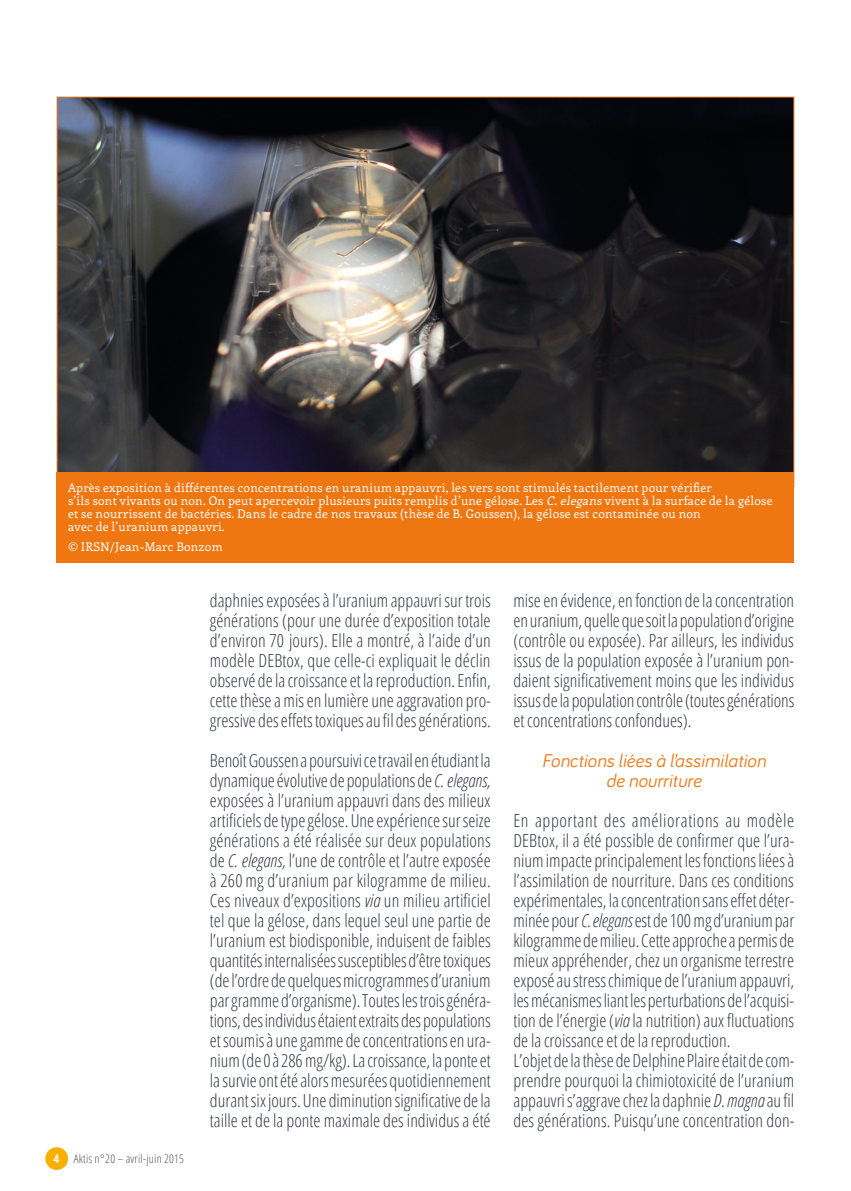
<style>
.page{position:relative;width:851px;height:1191px;background:#fff}
.page>*{position:absolute;margin:0;border:0;box-sizing:border-box;transform-origin:0 0}
.t1{font:italic 19px/20px "Bariol";letter-spacing:.005em;color:#ef7712;text-align:center}
.t2{font:300 condensed 18px/20px "Open Sans";color:#333a42;text-align:justify}
.t3{font:12px/13px "Enriqueta";letter-spacing:.02em;color:#fff}
.t4{font:300 condensed 12px "Open Sans";letter-spacing:.02em;color:#575756}
.s1{font-style:italic}
.s2{font-weight:700;color:#fff}
</style>
<div class="page">
<div style="left:45px;top:1147px;width:23px;height:23px;background:#f9af00;border-radius:50%"></div>
<img style="left:59px;top:99px;width:733px;height:374px">
<div style="left:57px;top:473px;width:737px;height:90px;background:#ef7712"></div>
<p class="t3" style="left:68px;top:481px;width:705px">Après exposition à différentes concentrations en uranium appauvri, les vers sont stimulés tactilement pour vérifier<br>s’ils sont vivants ou non. On peut apercevoir plusieurs puits remplis d’une gélose. Les <span class="s1">C.elegans</span> vivent à la surface de la gélose et se nourrissent de bactéries. Dans le cadre de nos travaux (thèse de B. Goussen), la gélose est contaminée ou non<br>avec de l’uranium appauvri.</p>
<p class="t3" style="left:68px;top:540px;width:156px">© IRSN/Jean-Marc Bonzom</p>
<p class="t4" style="left:54px;top:1150px;width:132px"><span class="s2">4</span> Aktis n°20 – avril-juin 2015</p>
<p class="t2" style="left:210px;top:590px;width:282px">daphnies exposées à l’uranium appauvri sur trois générations (pour une durée d’exposition totale d’environ 70 jours). Elle a montré, à l’aide d’un modèle DEBtox, que celle-ci expliquait le déclin observé de la croissance et la reproduction. Enfin, cette thèse a mis en lumière une aggravation pro&shy;gressive des effets toxiques au fil des générations.</p>
<p class="t2" style="left:210px;top:750px;width:282px">Benoît Goussen a poursuivi ce travail en étudiant la dynamique évolutive de populations de <span class="s1">C. elegans, </span>exposées à l’uranium appauvri dans des milieux artificiels de type gélose. Une expérience sur seize générations a été réalisée sur deux populations de <span class="s1">C. elegans,</span> l’une de contrôle et l’autre exposée à 260 mg d’uranium par kilogramme de milieu.<br>Ces niveaux d’expositions <span class="s1">via</span> un milieu artificiel tel que la gélose, dans lequel seul une partie de l’uranium est biodisponible, induisent de faibles quantités internalisées susceptibles d’être toxiques (de l’ordre de quelques microgrammes d’uranium par gramme d’organisme). Toutes les trois généra&shy;tions, des individus étaient extraits des populations et soumis à une gamme de concentrations en ura&shy;nium (de 0 à 286mg/kg). La croissance, la ponte et la survie ont été alors mesurées quotidiennement durant six jours. Une diminution significative de la taille et de la ponte maximale des individus a été</p>
<p class="t2" style="left:513px;top:590px;width:282px">mise en évidence, en fonction de la concentration en uranium, quelle que soit la population d’origine (contrôle ou exposée). Par ailleurs, les individus issus de la population exposée à l’uranium pon&shy;daient significativement moins que les individus issus de la population contrôle (toutes générations et concentrations confondues).</p>
<p class="t1" style="left:541px;top:749px;width:225px">Fonctions liées à l’assimilation de nourriture</p>
<p class="t2" style="left:513px;top:810px;width:282px;text-align:left">En apportant des améliorations au modèle DEBtox, il a été possible de confirmer que l’ura&shy;nium impacte principalement les fonctions liées à l’assimilation de nourriture. Dans ces conditions expérimentales, la concentration sans effet déter&shy;minée pour <span class="s1">C. elegans</span> est de 100mg d’uranium par kilogramme de milieu. Cette approche a permis de mieux appréhender, chez un organisme terrestre exposé au stress chimique de l’uranium appauvri, les mécanismes liant les perturbations de l’acquisi&shy;tion de l’énergie (<span class="s1">via</span> la nutrition) aux fluctuations de la croissance et de la reproduction.<br>L’objet de la thèse de Delphine Plaire était de com&shy;prendre pourquoi la chimiotoxicité de l’uranium appauvri s’aggrave chez la daphnie <span class="s1">D. magna</span> au fil des générations. Puisqu’une concentration don-</p>
</div>
